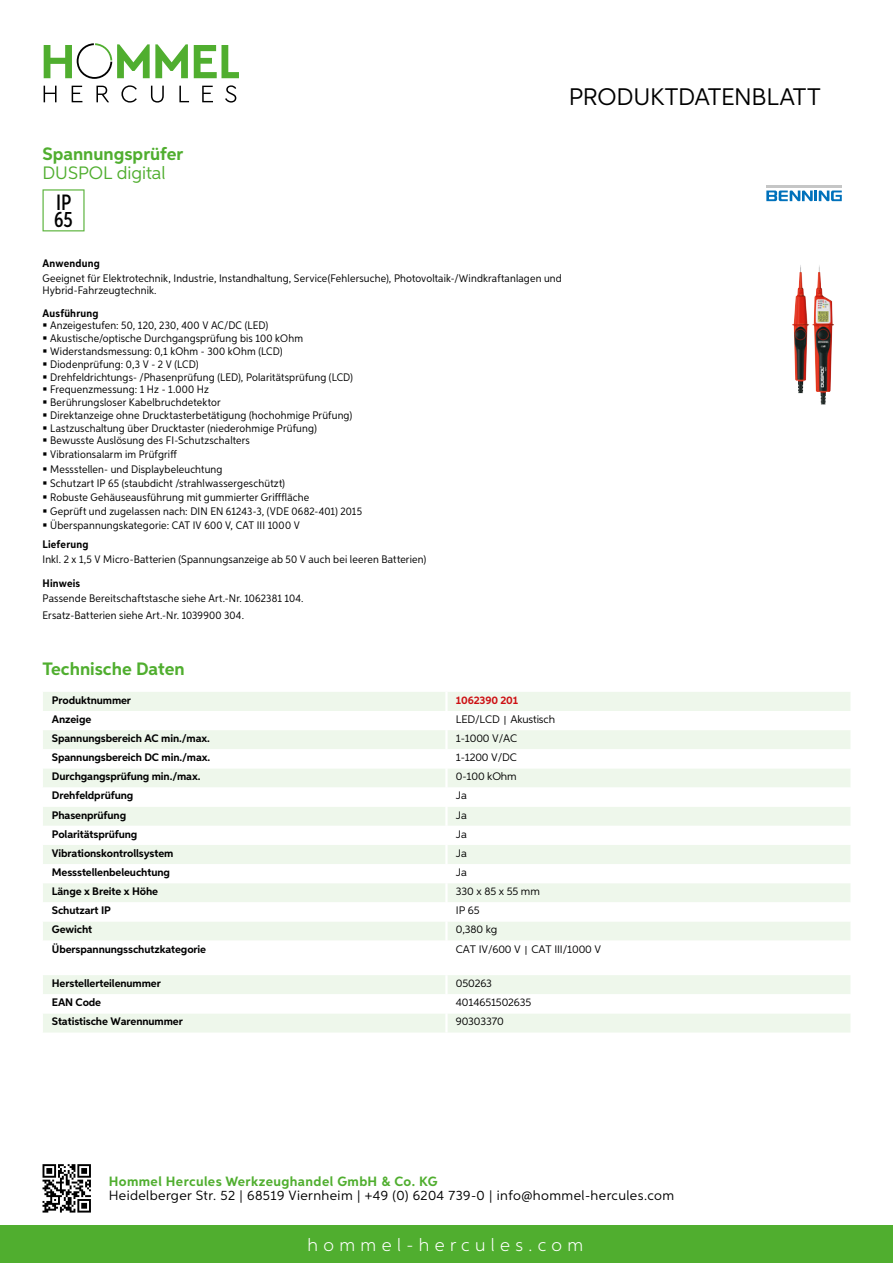
<style>
.page{position:relative;width:893px;height:1263px;background:#fff}
.page>*{position:absolute;margin:0;border:0;box-sizing:border-box;transform-origin:0 0}
.t1{font:24px "Aspira";letter-spacing:-.01em;color:#000}
.t2{font:500 22.2px/16.4px "Aspira XX Nar";color:#000}
.t3{font:700 18px "Aspira";color:#50ae2f}
.t4{font:300 18px "Aspira";letter-spacing:.3em;color:#fff}
.t5{font:18px "Aspira";color:#50ae2f}
.t6{font:13.5px "Aspira";letter-spacing:.03em;color:#000}
.t7{font:700 13.5px "Aspira";letter-spacing:.03em;color:#50ae2f}
.t8{font:10.95px/12.8px "Aspira Nar";letter-spacing:.015em;color:#000}
.t9{font:700 10.95px "Aspira";letter-spacing:-.01em;color:#000}
.t10{font:10.95px "Aspira";letter-spacing:-.01em;color:#000}
.t11{font:700 10.95px "Aspira Nar";letter-spacing:.02em;color:#000}
.t12{font:700 10.95px "Aspira";letter-spacing:-.01em;color:#cd1013}
.s1{font-family:"Wuerth Global";font-size:10.5px}
</style>
<div class="page">
<div style="left:0;top:1226px;width:893px;height:37px;background:#50ae2f"></div>
<svg style="left:43px;top:1164px;width:48px;height:48px"></svg>
<svg style="left:194px;top:45px;width:45px;height:33px"></svg>
<svg style="left:44px;top:43px;width:144px;height:36px"></svg>
<svg style="left:44px;top:86px;width:13px;height:16px"></svg>
<svg style="left:72px;top:86px;width:10px;height:16px"></svg>
<svg style="left:96px;top:86px;width:13px;height:16px"></svg>
<svg style="left:121px;top:85px;width:16px;height:18px"></svg>
<svg style="left:151px;top:86px;width:13px;height:17px"></svg>
<svg style="left:179px;top:86px;width:10px;height:16px"></svg>
<svg style="left:202px;top:86px;width:11px;height:16px"></svg>
<svg style="left:225px;top:85px;width:11px;height:18px"></svg>
<div style="left:43px;top:692px;width:807px;height:19px;background:#eef7eb"></div>
<svg style="left:43px;top:730px;width:807px;height:210px;fill:#eef7eb"></svg>
<hr style="left:445px;top:692px;width:3px;height:19px;background:#fff">
<hr style="left:445px;top:730px;width:3px;height:19px;background:#fff">
<hr style="left:445px;top:749px;width:3px;height:19px;background:#fff">
<hr style="left:445px;top:768px;width:3px;height:19px;background:#fff">
<hr style="left:445px;top:787px;width:3px;height:20px;background:#fff">
<hr style="left:445px;top:807px;width:3px;height:19px;background:#fff">
<hr style="left:445px;top:826px;width:3px;height:19px;background:#fff">
<hr style="left:445px;top:845px;width:3px;height:19px;background:#fff">
<hr style="left:445px;top:864px;width:3px;height:19px;background:#fff">
<hr style="left:445px;top:883px;width:3px;height:19px;background:#fff">
<hr style="left:445px;top:902px;width:3px;height:19px;background:#fff">
<hr style="left:445px;top:921px;width:3px;height:20px;background:#fff">
<svg style="left:43px;top:975px;width:807px;height:57px"></svg>
<hr style="left:445px;top:1013px;width:3px;height:19px;background:#fff">
<svg style="left:43px;top:189px;width:42px;height:42px"></svg>
<img style="left:792px;top:265px;width:42px;height:139px">
<svg style="left:766px;top:191px;width:76px;height:10px"></svg>
<hr style="left:766px;top:185px;width:76px;height:3px;background:#c5c6c6">
<h1 class="t1" style="left:569px;top:82px;width:253px">Produktdatenblatt</h1>
<h3 class="t3" style="left:43px;top:142px;width:142px">Spannungsprüfer</h3>
<h3 class="t5" style="left:43px;top:162px;width:125px">DUSPOL digital</h3>
<h2 class="t2" style="left:54px;top:194px;width:20px">IP<br>65</h2>
<p class="t11" style="left:43px;top:257px;width:59px">Anwendung</p>
<p class="t8" style="left:43px;top:273px;width:521px;line-height:12px">Geeignet für Elektrotechnik, Industrie, Instandhaltung, Service(Fehlersuche), Photovoltaik-/Windkraftanlagen und<br>Hybrid-Fahrzeugtechnik.</p>
<p class="t11" style="left:43px;top:306px;width:58px">Ausführung</p>
<p class="t8" style="left:50px;top:319px;width:304px">Anzeigestufen: 50, 120, 230, 400 V AC/DC (LED)<br>Akustische/optische Durchgangsprüfung bis 100 kOhm Widerstandsmessung: 0,1 kOhm - 300 kOhm (LCD)<br>Diodenprüfung: 0,3 V - 2 V (LCD)<br>Drehfeldrichtungs- /Phasenprüfung (LED), Polaritätsprüfung (LCD)<br>Frequenzmessung: 1 Hz - 1.000 Hz<br>Berührungsloser Kabelbruchdetektor<br>Direktanzeige ohne Drucktasterbetätigung (hochohmige Prüfung)<br>Lastzuschaltung über Drucktaster (niederohmige Prüfung)<br>Bewusste Auslösung des FI-Schutzschalters</p>
<p class="t8" style="left:50px;top:447px;width:313px;line-height:14.1px">Vibrationsalarm im Prüfgriff<br>Messstellen- und Displaybeleuchtung<br>Schutzart IP 65 (staubdicht /strahlwassergeschützt)<br>Robuste Gehäuseausführung mit gummierter Grifffläche<br>Geprüft und zugelassen nach: DIN EN 61243-3, (VDE 0682-401) 2015<br>Überspannungskategorie: CAT IV 600 V, CAT III 1000 V</p>
<p class="t11" style="left:43px;top:538px;width:47px">Lieferung</p>
<p class="t8" style="left:43px;top:553px;width:385px">Inkl. 2 x 1,5 V Micro-Batterien (Spannungsanzeige ab 50 V auch bei leeren Batterien)</p>
<p class="t11" style="left:43px;top:576px;width:39px">Hinweis</p>
<p class="t8" style="left:43px;top:589px;width:263px;line-height:17.5px">Passende Bereitschaftstasche siehe Art.-Nr. 1062381 104.<br>Ersatz-Batterien siehe Art.-Nr. 1039900 304.</p>
<h3 class="t3" style="left:43px;top:658px;width:144px">Technische Daten</h3>
<p class="t9" style="left:52px;top:693px;width:81px">Produktnummer</p>
<p class="t12" style="left:456px;top:693px;width:64px">1062390 201</p>
<p class="t9" style="left:52px;top:712px;width:41px">Anzeige</p>
<p class="t10" style="left:456px;top:712px;width:101px">LED/LCD <span class="s1">|</span> Akustisch</p>
<p class="t9" style="left:52px;top:731px;width:160px">Spannungsbereich AC min./max.</p>
<p class="t10" style="left:456px;top:732px;width:63px">1-1000 V/AC</p>
<p class="t9" style="left:52px;top:751px;width:160px">Spannungsbereich DC min./max.</p>
<p class="t10" style="left:456px;top:751px;width:63px">1-1200 V/DC</p>
<p class="t9" style="left:52px;top:770px;width:150px">Durchgangsprüfung min./max.</p>
<p class="t10" style="left:456px;top:770px;width:62px">0-100 kOhm</p>
<p class="t9" style="left:52px;top:789px;width:83px">Drehfeldprüfung</p>
<p class="t10" style="left:456px;top:789px;width:13px">Ja</p>
<p class="t9" style="left:52px;top:808px;width:76px">Phasenprüfung</p>
<p class="t10" style="left:456px;top:808px;width:13px">Ja</p>
<p class="t9" style="left:52px;top:827px;width:87px">Polaritätsprüfung</p>
<p class="t10" style="left:456px;top:827px;width:13px">Ja</p>
<p class="t9" style="left:52px;top:846px;width:123px">Vibrationskontrollsystem</p>
<p class="t10" style="left:456px;top:846px;width:13px">Ja</p>
<p class="t9" style="left:52px;top:865px;width:120px">Messstellenbeleuchtung</p>
<p class="t10" style="left:456px;top:865px;width:13px">Ja</p>
<p class="t9" style="left:52px;top:885px;width:108px">Länge x Breite x Höhe</p>
<p class="t10" style="left:456px;top:885px;width:86px">330 x 85 x 55 mm</p>
<p class="t9" style="left:52px;top:904px;width:60px">Schutzart IP</p>
<p class="t10" style="left:456px;top:904px;width:25px">IP 65</p>
<p class="t9" style="left:52px;top:923px;width:42px">Gewicht</p>
<p class="t10" style="left:456px;top:923px;width:43px">0,380 kg</p>
<p class="t9" style="left:52px;top:942px;width:156px">Überspannungsschutzkategorie</p>
<p class="t10" style="left:456px;top:942px;width:147px">CAT IV/600 V <span class="s1">|</span> CAT III/1000 V</p>
<p class="t9" style="left:52px;top:976px;width:111px">Herstellerteilenummer</p>
<p class="t10" style="left:456px;top:977px;width:38px">050263</p>
<p class="t9" style="left:52px;top:996px;width:51px">EAN Code</p>
<p class="t10" style="left:456px;top:996px;width:77px">4014651502635</p>
<p class="t9" style="left:52px;top:1015px;width:132px">Statistische Warennummer</p>
<p class="t10" style="left:456px;top:1015px;width:49px">90303370</p>
<p class="t7" style="left:109px;top:1172px;width:330px">Hommel Hercules Werkzeughandel GmbH &amp; Co. KG</p>
<p class="t6" style="left:109px;top:1187px;width:567px">Heidelberger Str. 52 | 68519 Viernheim | +49 (0) 6204 739-0 | info@hommel-hercules.com</p>
<h3 class="t4" style="left:307px;top:1234px;width:277px">hommel-hercules.com</h3>
</div>
